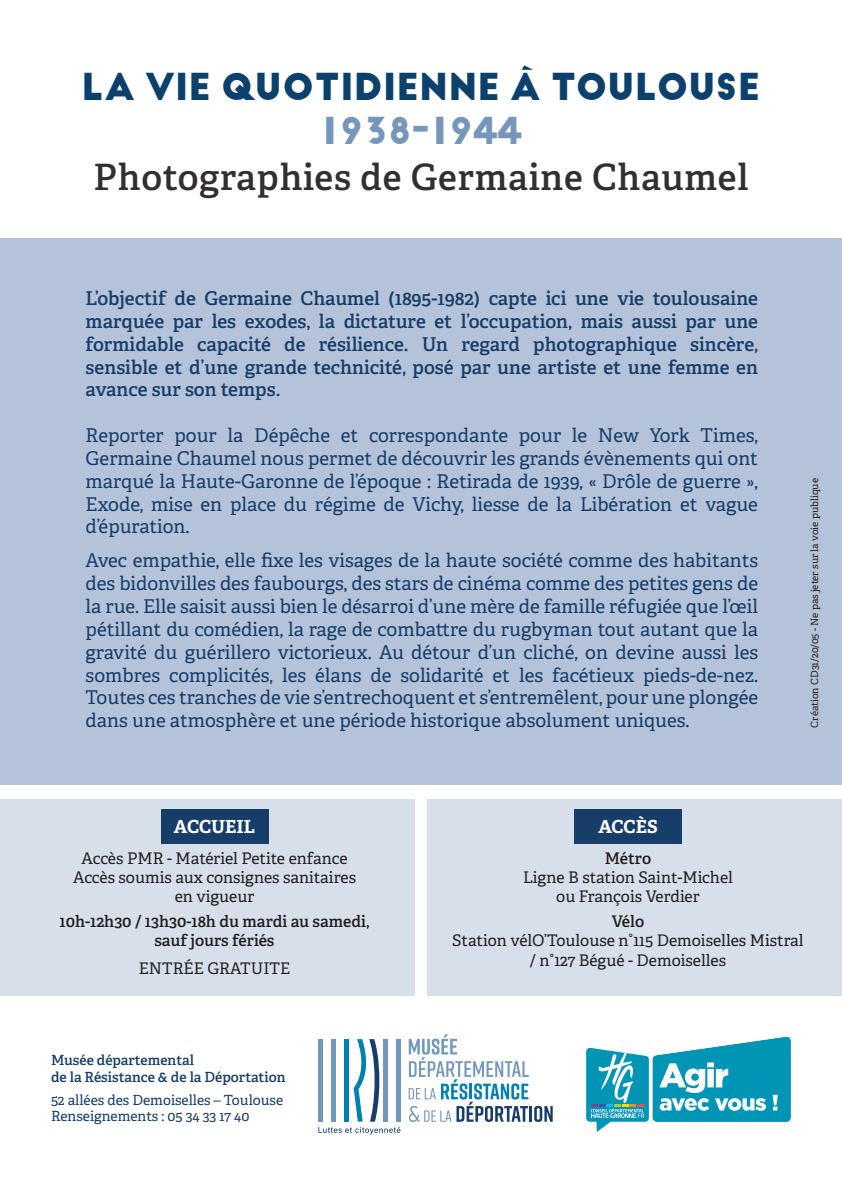
<style>
.page{position:relative;width:842px;height:1191px;background:#fff}
.page>*{position:absolute;margin:0;border:0;box-sizing:border-box;transform-origin:0 0}
.t1{font:600 36.2px "Adelle";letter-spacing:.02em;color:#312f30}
.t2{font:36.2px "Big John";letter-spacing:.02em;color:#0c416e}
.t3{font:36.2px "Big John";letter-spacing:.02em;color:#7697bb}
.t4{font:19px/22.8px "Adelle";color:#173d69;text-align:justify}
.t5{font:600 19px/22.8px "Adelle";color:#173d69;text-align:justify}
.t6{font:700 18px "Adelle";color:#fff}
.t7{font:16px/19.2px "Adelle";color:#231f20;text-align:center}
.t8{font:600 16px/19.2px "Adelle";color:#231f20;text-align:center}
.t9{font:14px/16.8px "Adelle";color:#173d69}
.t10{font:600 14px/16.8px "Adelle";color:#173d69}
.t11{font:10px "Adelle";color:#231f20}
</style>
<div class="page">
<div style="left:0;top:239px;width:842px;height:546px;background:#b4c3d9"></div>
<div style="left:0;top:799px;width:414px;height:196px;background:#d7dfea"></div>
<div style="left:428px;top:799px;width:414px;height:196px;background:#d7dfea"></div>
<svg style="left:522px;top:65px;width:11px;height:5px"></svg>
<svg style="left:409px;top:1034px;width:144px;height:88px"></svg>
<svg style="left:318px;top:1039px;width:82px;height:95px"></svg>
<div style="left:161px;top:808px;width:107px;height:35px;background:#173d69"></div>
<div style="left:574px;top:808px;width:108px;height:35px;background:#173d69"></div>
<svg style="left:586px;top:1036px;width:205px;height:96px"></svg>
<h1 class="t2" style="left:82px;top:71px;width:680px">LA VIE QUOTIDIENNE A TOULOUSE</h1>
<h1 class="t3" style="left:320px;top:114px;width:203px">1938-1944</h1>
<h1 class="t1" style="left:93px;top:155px;width:656px">Photographies de Germaine Chaumel</h1>
<p class="t5" style="left:86px;top:287px;width:674px">L’objectif de Germaine Chaumel (1895-1982) capte ici une vie toulousaine marquée par les exodes, la dictature et l’occupation, mais aussi par une formidable capacité de résilience. Un regard photographique sincère, sensible et d’une grande technicité, posé par une artiste et une femme en avance sur son temps.</p>
<p class="t4" style="left:86px;top:424px;width:674px">Reporter pour la Dépêche et correspondante pour le New York Times, Germaine Chaumel nous permet de découvrir les grands évènements qui ont marqué la Haute-Garonne de l’époque : Retirada de 1939, « Drôle de guerre », Exode, mise en place du régime de Vichy, liesse de la Libération et vague d’épuration.</p>
<p class="t4" style="left:86px;top:549px;width:674px">Avec empathie, elle fixe les visages de la haute société comme des habitants des bidonvilles des faubourgs, des stars de cinéma comme des petites gens de la rue. Elle saisit aussi bien le désarroi d’une mère de famille réfugiée que l’œil pétillant du comédien, la rage de combattre du rugbyman tout autant que la gravité du guérillero victorieux. Au détour d’un cliché, on devine aussi les sombres complicités, les élans de solidarité et les facétieux pieds-de-nez.<br>Toutes ces tranches de vie s’entrechoquent et s’entremêlent, pour une plongée dans une atmosphère et une période historique absolument uniques.</p>
<p class="t11" style="left:808px;top:727px;width:251px;rotate:-90deg">Création CD31/20/05 - Ne pas jeter sur la voie publique</p>
<p class="t6" style="left:174px;top:815px;width:83px">ACCUEIL</p>
<p class="t7" style="left:73px;top:848px;width:284px">Accès PMR - Matériel Petite enfance<br>Accès soumis aux consignes sanitaires en vigueur</p>
<p class="t8" style="left:60px;top:912px;width:311px">10h-12h30 / 13h30-18h du mardi au samedi, sauf jours fériés</p>
<p class="t7" style="left:139px;top:958px;width:153px">ENTRÉE GRATUITE</p>
<p class="t10" style="left:51px;top:1052px;width:236px">Musée départemental<br>de la Résistance &amp; de la Déportation</p>
<p class="t9" style="left:51px;top:1091px;width:234px">52 allées des Demoiselles – Toulouse<br>Renseignements : 05 34 33 17 40</p>
<p class="t6" style="left:598px;top:815px;width:61px">ACCÈS</p>
<p class="t8" style="left:605px;top:848px;width:48px">Métro</p>
<p class="t7" style="left:523px;top:868px;width:211px">Ligne B station Saint-Michel ou François Verdier</p>
<p class="t8" style="left:612px;top:912px;width:34px">Vélo</p>
<p class="t7" style="left:452px;top:931px;width:353px">Station vélO’Toulouse n°115 Demoiselles Mistral / n°127 Bégué - Demoiselles</p>
</div>
